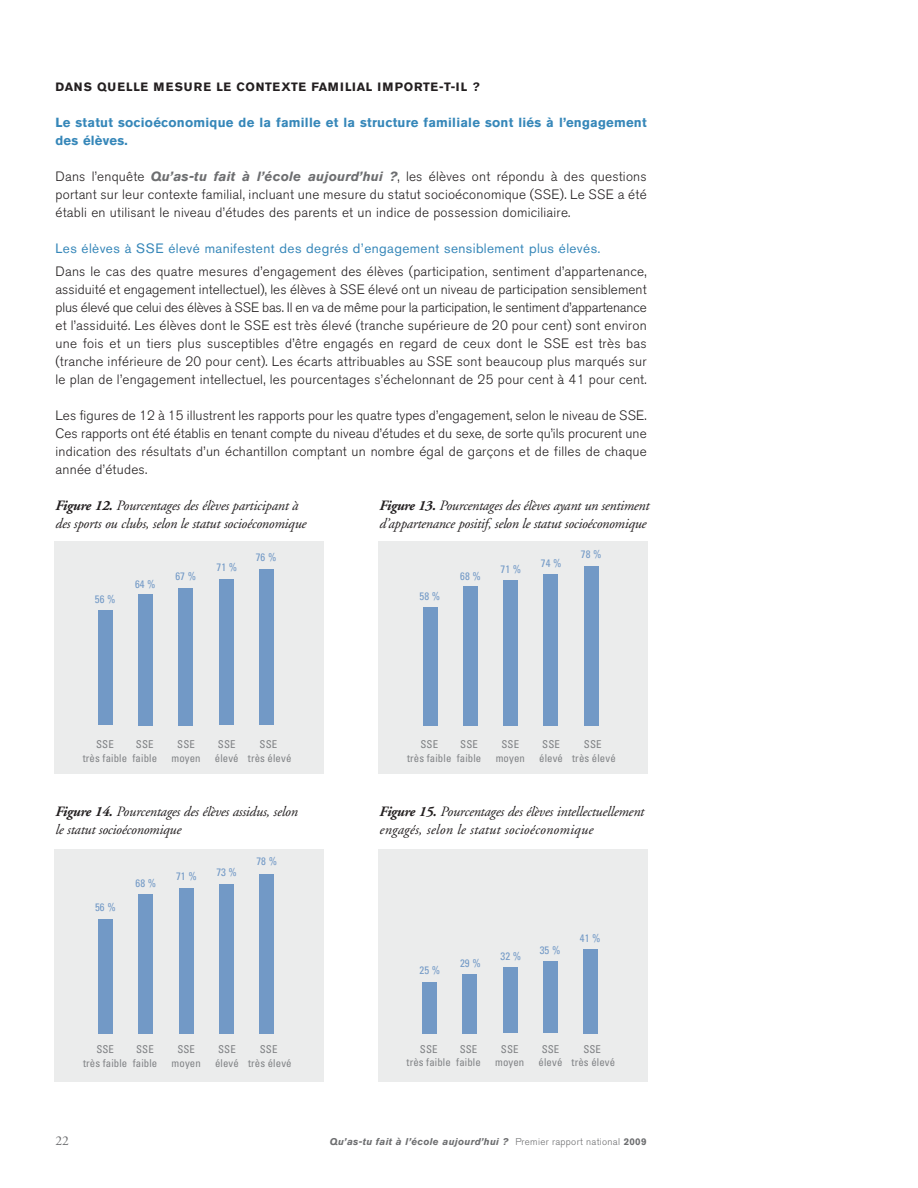
<style>
.page{position:relative;width:918px;height:1188px;background:#fff}
.page>*{position:absolute;margin:0;border:0;box-sizing:border-box;transform-origin:0 0}
.t1{font:italic 14.25px/18px "Adobe Garamond";letter-spacing:-.015em;color:#231f20}
.t2{font:300 13.5px/18px "Akzidenz Grotesk BE";letter-spacing:.015em;color:#231f20;text-align:justify}
.t3{font:13.5px "Akzidenz Grotesk BE";letter-spacing:.03em;color:#3687b9}
.t4{font:13.5px "Adobe Garamond";color:#6d6e70}
.t5{font:700 13.2px/18px "Akzidenz Grotesk BE";letter-spacing:.015em;color:#3687b9}
.t6{font:700 12px "Akzidenz Grotesk BE";letter-spacing:.055em;color:#231f20}
.t7{font:condensed 10.8px "Univers";letter-spacing:.01em;color:#808285}
.t8{font:condensed 10.8px "Univers";letter-spacing:.01em;color:#7299c6}
.t9{font:italic 700 9.75px "Akzidenz Grotesk BE";letter-spacing:.03em;color:#6d6e70}
.s1{font-weight:700;font-style:italic;font-size:13.35px;color:#6d6e70}
.s2{font-weight:700}
.s3{font-weight:300;font-style:normal}
.s4{font-style:normal}
</style>
<div class="page">
<div style="left:54px;top:541px;width:270px;height:232px;background:#ebecec"></div>
<div style="left:98px;top:610px;width:15px;height:115px;background:#7299c6"></div>
<div style="left:138px;top:594px;width:15px;height:131px;background:#7299c6"></div>
<div style="left:179px;top:588px;width:14px;height:137px;background:#7299c6"></div>
<div style="left:219px;top:580px;width:15px;height:145px;background:#7299c6"></div>
<div style="left:259px;top:569px;width:15px;height:156px;background:#7299c6"></div>
<div style="left:378px;top:542px;width:270px;height:232px;background:#ebecec"></div>
<div style="left:423px;top:607px;width:14px;height:119px;background:#7299c6"></div>
<div style="left:463px;top:586px;width:15px;height:140px;background:#7299c6"></div>
<div style="left:503px;top:580px;width:15px;height:146px;background:#7299c6"></div>
<div style="left:544px;top:574px;width:14px;height:152px;background:#7299c6"></div>
<div style="left:584px;top:566px;width:15px;height:160px;background:#7299c6"></div>
<div style="left:54px;top:849px;width:270px;height:232px;background:#ebecec"></div>
<div style="left:98px;top:919px;width:15px;height:115px;background:#7299c6"></div>
<div style="left:139px;top:894px;width:14px;height:140px;background:#7299c6"></div>
<div style="left:179px;top:888px;width:14px;height:146px;background:#7299c6"></div>
<div style="left:219px;top:884px;width:15px;height:150px;background:#7299c6"></div>
<div style="left:259px;top:874px;width:15px;height:160px;background:#7299c6"></div>
<div style="left:378px;top:850px;width:270px;height:232px;background:#ebecec"></div>
<div style="left:422px;top:982px;width:15px;height:51px;background:#7299c6"></div>
<div style="left:463px;top:974px;width:14px;height:59px;background:#7299c6"></div>
<div style="left:503px;top:968px;width:14px;height:65px;background:#7299c6"></div>
<div style="left:543px;top:962px;width:15px;height:71px;background:#7299c6"></div>
<div style="left:583px;top:949px;width:15px;height:84px;background:#7299c6"></div>
<p class="t6" style="left:56px;top:82px;width:426px">DANS QUELLE MESURE LE CONTEXTE FAMILIAL IMPORTE-T-IL ?</p>
<p class="t5" style="left:56px;top:115px;width:593px">Le statut socioéconomique de la famille et la structure familiale sont liés à l’engagement des élèves.</p>
<p class="t2" style="left:56px;top:169px;width:593px">Dans l’enquête <span class="s1">Qu’as-tu fait à l’école aujourd’hui ?</span>, les élèves ont répondu à des questions portant sur leur contexte familial, incluant une mesure du statut socioéconomique (SSE). Le SSE a été établi en utilisant le niveau d’études des parents et un indice de possession domiciliaire.</p>
<p class="t3" style="left:56px;top:243px;width:547px">Les élèves à SSE élevé manifestent des degrés d’engagement sensiblement plus élevés.</p>
<p class="t2" style="left:56px;top:264px;width:593px">Dans le cas des quatre mesures d’engagement des élèves (participation, sentiment d’appartenance, assiduité et engagement intellectuel), les élèves à SSE élevé ont un niveau de participation sensiblement plus élevé que celui des élèves à SSE bas. Il en va de même pour la participation, le sentiment d’appartenance et l’assiduité. Les élèves dont le SSE est très élevé (tranche supérieure de 20 pour cent) sont environ une fois et un tiers plus susceptibles d’être engagés en regard de ceux dont le SSE est très bas (tranche inférieure de 20 pour cent). Les écarts attribuables au SSE sont beaucoup plus marqués sur le plan de l’engagement intellectuel, les pourcentages s’échelonnant de 25 pour cent à 41 pour cent.</p>
<p class="t2" style="left:56px;top:408px;width:593px">Les figures de 12 à 15 illustrent les rapports pour les quatre types d’engagement, selon le niveau de SSE.<br>Ces rapports ont été établis en tenant compte du niveau d’études et du sexe, de sorte qu’ils procurent une indication des résultats d’un échantillon comptant un nombre égal de garçons et de filles de chaque année d’études.</p>
<p class="t1" style="left:56px;top:498px;width:253px"><span class="s2">Figure 12.</span> Pourcentages des élèves participant à des sports ou clubs, selon le statut socioéconomique</p>
<p class="t1" style="left:380px;top:498px;width:271px"><span class="s2">Figure 13.</span> Pourcentages des élèves ayant un sentiment d’appartenance positif, selon le statut socioéconomique</p>
<p class="t8" style="left:95px;top:596px;width:22px">56 %</p>
<p class="t8" style="left:135px;top:580px;width:22px">64 %</p>
<p class="t8" style="left:175px;top:572px;width:22px">67 %</p>
<p class="t8" style="left:217px;top:563px;width:22px">71 %</p>
<p class="t8" style="left:256px;top:554px;width:22px">76 %</p>
<p class="t7" style="left:96px;top:740px;width:19px">SSE</p>
<p class="t7" style="left:136px;top:740px;width:19px">SSE</p>
<p class="t7" style="left:177px;top:740px;width:19px">SSE</p>
<p class="t7" style="left:218px;top:740px;width:19px">SSE</p>
<p class="t7" style="left:260px;top:740px;width:19px">SSE</p>
<p class="t7" style="left:83px;top:754px;width:76px">très faible faible</p>
<p class="t7" style="left:171px;top:754px;width:31px">moyen</p>
<p class="t7" style="left:215px;top:754px;width:78px">élevé très élevé</p>
<p class="t1" style="left:56px;top:804px;width:244px"><span class="s2">Figure 14.</span> Pourcentages des élèves assidus, selon le statut socioéconomique</p>
<p class="t8" style="left:95px;top:903px;width:22px">56 %</p>
<p class="t8" style="left:136px;top:879px;width:22px">68 %</p>
<p class="t8" style="left:176px;top:872px;width:22px">71 %</p>
<p class="t8" style="left:216px;top:868px;width:22px">73 %</p>
<p class="t8" style="left:256px;top:858px;width:22px">78 %</p>
<p class="t7" style="left:96px;top:1045px;width:19px">SSE</p>
<p class="t7" style="left:136px;top:1045px;width:19px">SSE</p>
<p class="t7" style="left:177px;top:1045px;width:19px">SSE</p>
<p class="t7" style="left:218px;top:1045px;width:19px">SSE</p>
<p class="t7" style="left:260px;top:1045px;width:19px">SSE</p>
<p class="t7" style="left:83px;top:1059px;width:76px">très faible faible</p>
<p class="t7" style="left:172px;top:1059px;width:31px">moyen</p>
<p class="t7" style="left:215px;top:1059px;width:78px">élevé très élevé</p>
<p class="t8" style="left:420px;top:592px;width:22px">58 %</p>
<p class="t8" style="left:460px;top:572px;width:22px">68 %</p>
<p class="t8" style="left:501px;top:565px;width:22px">71 %</p>
<p class="t8" style="left:541px;top:559px;width:22px">74 %</p>
<p class="t8" style="left:581px;top:550px;width:22px">78 %</p>
<p class="t7" style="left:420px;top:741px;width:19px">SSE</p>
<p class="t7" style="left:460px;top:741px;width:19px">SSE</p>
<p class="t7" style="left:502px;top:741px;width:19px">SSE</p>
<p class="t7" style="left:542px;top:741px;width:19px">SSE</p>
<p class="t7" style="left:584px;top:741px;width:19px">SSE</p>
<p class="t7" style="left:407px;top:754px;width:76px">très faible faible</p>
<p class="t7" style="left:496px;top:754px;width:31px">moyen</p>
<p class="t7" style="left:539px;top:754px;width:78px">élevé très élevé</p>
<p class="t1" style="left:380px;top:804px;width:266px"><span class="s2">Figure 15.</span> Pourcentages des élèves intellectuellement engagés, selon le statut socioéconomique</p>
<p class="t8" style="left:419px;top:966px;width:22px">25 %</p>
<p class="t8" style="left:460px;top:959px;width:22px">29 %</p>
<p class="t8" style="left:500px;top:952px;width:22px">32 %</p>
<p class="t8" style="left:540px;top:946px;width:22px">35 %</p>
<p class="t8" style="left:580px;top:934px;width:22px">41 %</p>
<p class="t7" style="left:420px;top:1045px;width:19px">SSE</p>
<p class="t7" style="left:460px;top:1045px;width:19px">SSE</p>
<p class="t7" style="left:501px;top:1045px;width:19px">SSE</p>
<p class="t7" style="left:542px;top:1045px;width:19px">SSE</p>
<p class="t7" style="left:583px;top:1045px;width:19px">SSE</p>
<p class="t7" style="left:407px;top:1058px;width:76px">très faible faible</p>
<p class="t7" style="left:495px;top:1058px;width:31px">moyen</p>
<p class="t7" style="left:539px;top:1058px;width:78px">élevé très élevé</p>
<p class="t4" style="left:56px;top:1136px;width:15px">22</p>
<p class="t9" style="left:330px;top:1138px;width:318px">Qu’as-tu fait à l’école aujourd’hui ? <span class="s3">Premier rapport national</span> <span class="s4">2009</span></p>
</div>
